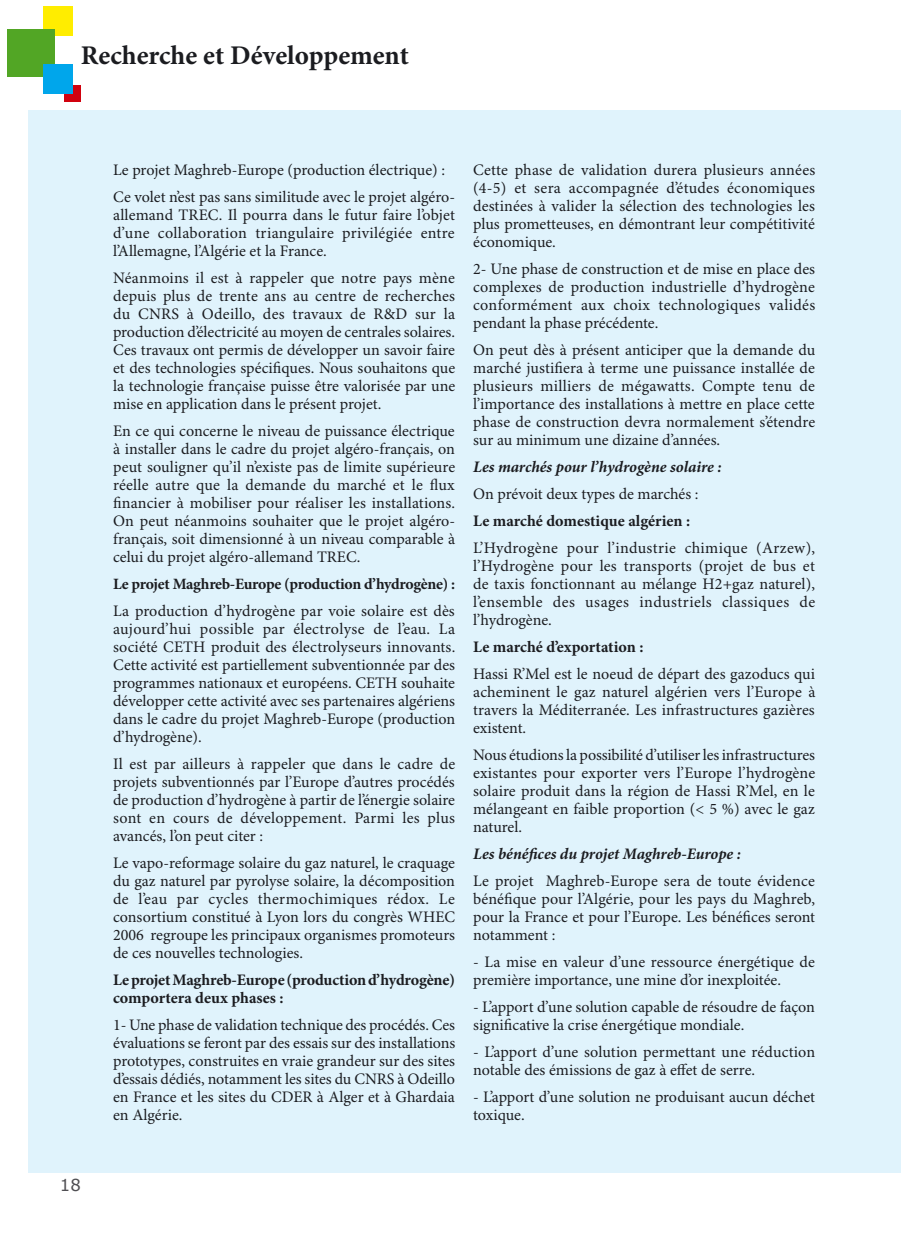
<style>
.page{position:relative;width:902px;height:1246px;background:#fff}
.page>*{position:absolute;margin:0;border:0;box-sizing:border-box;transform-origin:0 0}
.t1{font:700 27px "Minion Pro";color:#1b1c20}
.t2{font:16.5px "Verdana";color:#504f53}
.email{font:16.05px/18px "Minion Pro";color:#1b1c20;text-align:justify}
.email-2{font:700 16.05px/18px "Minion Pro";letter-spacing:-.005em;color:#1b1c20}
.email-3{font:italic 700 16.05px "Minion Pro";letter-spacing:-.005em;color:#1b1c20}
.email-4{font:700 15.75px "Minion Pro";letter-spacing:-.02em;color:#1b1c20}
</style>
<div class="page">
<div style="left:43px;top:7px;width:30px;height:29px;background:#ffed00"></div>
<div style="left:7px;top:29px;width:48px;height:48px;background:#52a625"></div>
<div style="left:64px;top:85px;width:17px;height:17px;background:#d1010e"></div>
<div style="left:43px;top:64px;width:30px;height:29px;background:#00a6eb"></div>
<div style="left:28px;top:110px;width:872px;height:1062px;background:#e0f3fc"></div>
<h1 class="t1" style="left:81px;top:39px;width:329px">Recherche et Développement</h1>
<p class="t2" style="left:60px;top:1174px;width:22px">18</p>
<p class="email" style="left:113px;top:161px;width:333px">Le projet Maghreb-Europe (production électrique) :</p>
<p class="email" style="left:113px;top:188px;width:343px">Ce volet n’est pas sans similitude avec le projet algéro&shy;allemand TREC. Il pourra dans le futur faire l’objet d’une collaboration triangulaire privilégiée entre l’Allemagne, l’Algérie et la France.</p>
<p class="email" style="left:113px;top:269px;width:343px">Néanmoins il est à rappeler que notre pays mène depuis plus de trente ans au centre de recherches du CNRS à Odeillo, des travaux de R&amp;D sur la production d’électricité au moyen de centrales solaires.<br>Ces travaux ont permis de développer un savoir faire et des technologies spécifiques. Nous souhaitons que la technologie française puisse être valorisée par une mise en application dans le présent projet.</p>
<p class="email" style="left:113px;top:422px;width:343px">En ce qui concerne le niveau de puissance électrique à installer dans le cadre du projet algéro-français, on peut souligner qu’il n’existe pas de limite supérieure réelle autre que la demande du marché et le flux financier à mobiliser pour réaliser les installations.<br>On peut néanmoins souhaiter que le projet algéro&shy;français, soit dimensionné à un niveau comparable à celui du projet algéro-allemand TREC.</p>
<p class="email-4" style="left:113px;top:574px;width:343px">Le projet Maghreb-Europe (production d’hydrogène) :</p>
<p class="email" style="left:113px;top:602px;width:343px">La production d’hydrogène par voie solaire est dès aujourd’hui possible par électrolyse de l’eau. La société CETH produit des électrolyseurs innovants.<br>Cette activité est partiellement subventionnée par des programmes nationaux et européens. CETH souhaite développer cette activité avec ses partenaires algériens dans le cadre du projet Maghreb-Europe (production d’hydrogène).</p>
<p class="email" style="left:113px;top:755px;width:343px">Il est par ailleurs à rappeler que dans le cadre de projets subventionnés par l’Europe d’autres procédés de production d’hydrogène à partir de l’énergie solaire sont en cours de développement. Parmi les plus avancés, l’on peut citer :</p>
<p class="email" style="left:113px;top:854px;width:343px">Le vapo-reformage solaire du gaz naturel, le craquage du gaz naturel par pyrolyse solaire, la décomposition de l’eau par cycles thermochimiques rédox. Le consortium constitué à Lyon lors du congrès WHEC 2006 regroupe les principaux organismes promoteurs de ces nouvelles technologies.</p>
<p class="email-2" style="left:113px;top:971px;width:343px">Le projet Maghreb-Europe (production d’hydrogène) comportera deux phases :</p>
<p class="email" style="left:113px;top:1016px;width:344px">1- Une phase de validation technique des procédés. Ces évaluations se feront par des essais sur des installations prototypes, construites en vraie grandeur sur des sites d’essais dédiés, notamment les sites du CNRS à Odeillo en France et les sites du CDER à Alger et à Ghardaia en Algérie.</p>
<p class="email" style="left:473px;top:161px;width:343px">Cette phase de validation durera plusieurs années (4-5) et sera accompagnée d’études économiques destinées à valider la sélection des technologies les plus prometteuses, en démontrant leur compétitivité économique.</p>
<p class="email" style="left:473px;top:260px;width:343px">2- Une phase de construction et de mise en place des complexes de production industrielle d’hydrogène conformément aux choix technologiques validés pendant la phase précédente.</p>
<p class="email" style="left:473px;top:341px;width:343px">On peut dès à présent anticiper que la demande du marché justifiera à terme une puissance installée de plusieurs milliers de mégawatts. Compte tenu de l’importance des installations à mettre en place cette phase de construction devra normalement s’étendre sur au minimum une dizaine d’années.</p>
<p class="email-3" style="left:473px;top:457px;width:250px">Les marchés pour l’hydrogène solaire :</p>
<p class="email" style="left:473px;top:485px;width:227px">On prévoit deux types de marchés :</p>
<p class="email-2" style="left:473px;top:512px;width:218px">Le marché domestique algérien :</p>
<p class="email" style="left:473px;top:539px;width:343px">L’Hydrogène pour l’industrie chimique (Arzew), l’Hydrogène pour les transports (projet de bus et de taxis fonctionnant au mélange H2+gaz naturel), l’ensemble des usages industriels classiques de l’hydrogène.</p>
<p class="email-2" style="left:473px;top:638px;width:172px">Le marché d’exportation :</p>
<p class="email" style="left:473px;top:665px;width:344px">Hassi R’Mel est le noeud de départ des gazoducs qui acheminent le gaz naturel algérien vers l’Europe à travers la Méditerranée. Les infrastructures gazières existent.</p>
<p class="email" style="left:473px;top:746px;width:343px">Nous étudions la possibilité d’utiliser les infrastructures existantes pour exporter vers l’Europe l’hydrogène solaire produit dans la région de Hassi R’Mel, en le mélangeant en faible proportion (&lt; 5 %) avec le gaz naturel.</p>
<p class="email-3" style="left:473px;top:844px;width:269px">Les bénéfices du projet Maghreb-Europe :</p>
<p class="email" style="left:473px;top:872px;width:343px">Le projet Maghreb-Europe sera de toute évidence bénéfique pour l’Algérie, pour les pays du Maghreb, pour la France et pour l’Europe. Les bénéfices seront notamment :</p>
<p class="email" style="left:473px;top:953px;width:343px">- La mise en valeur d’une ressource énergétique de première importance, une mine d’or inexploitée.</p>
<p class="email" style="left:473px;top:998px;width:343px">- L’apport d’une solution capable de résoudre de façon significative la crise énergétique mondiale.</p>
<p class="email" style="left:473px;top:1043px;width:343px">- L’apport d’une solution permettant une réduction notable des émissions de gaz à effet de serre.</p>
<p class="email" style="left:473px;top:1088px;width:343px">- L’apport d’une solution ne produisant aucun déchet toxique.</p>
</div>
